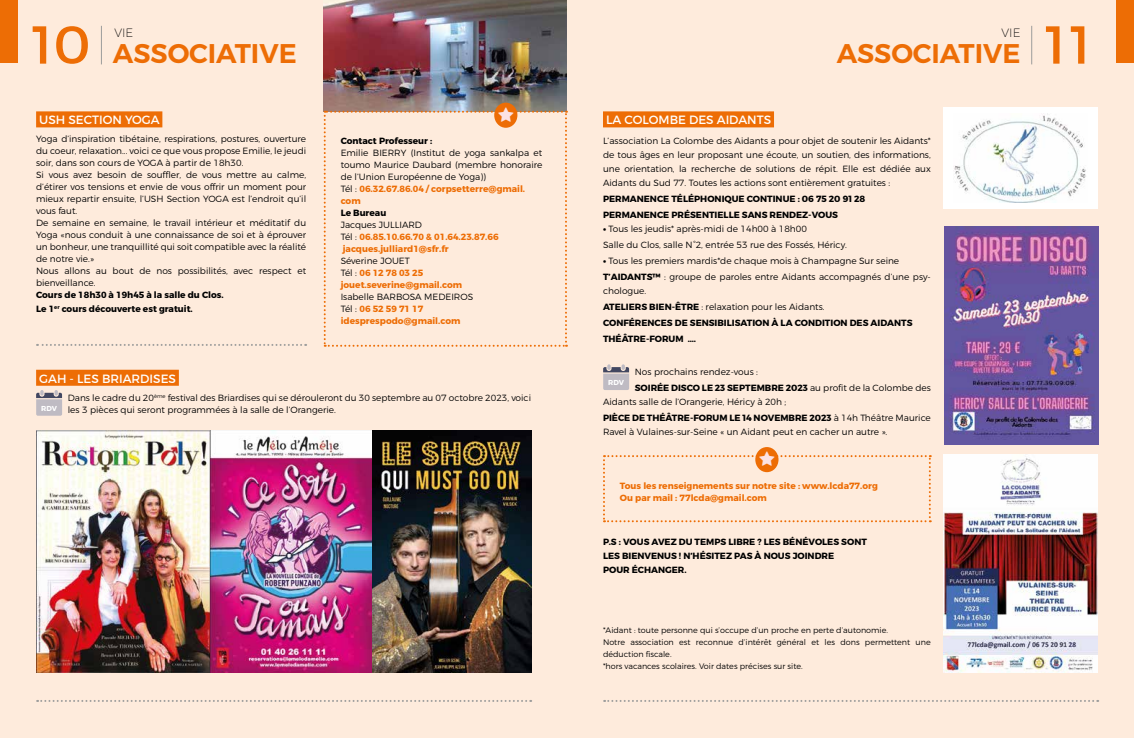
<style>
.page{position:relative;width:1134px;height:738px;background:#fff}
.page>*{position:absolute;margin:0;border:0;box-sizing:border-box;transform-origin:0 0}
.t1{font:53.2px "Montserrat";color:#ed6d05}
.t2{font:600 27px "Montserrat";color:#ed6d05}
.t3{font:200 12.1px "Montserrat";color:#000}
.t4{font:12px "Montserrat";color:#fff}
.t5{font:300 9px/12px "Montserrat";color:#000}
.t6{font:700 9px/16px "Montserrat";color:#000}
.t7{font:700 9px/12px "Montserrat";color:#ed6d05}
.t8{font:300 8px/12px "Montserrat";color:#000}
.t9{font:700 7.2px "Montserrat";letter-spacing:-.005em;color:#fff}
.s1{font-weight:400;font-size:53.2px}
.s2{font-weight:700;color:#ed6d05}
.s3{font-weight:300;color:#000}
.s4{font-weight:800}
.s5{font-weight:700}
.s6{font-weight:300}
</style>
<div class="page">
<div style="left:0;top:0;width:1134px;height:737px;background:#feebdc"></div>
<hr style="left:101px;top:26px;width:1px;height:38px;background:#9d9d9c">
<div style="left:0;top:0;width:17px;height:62px;background:#ed6d05"></div>
<hr style="left:1031px;top:26px;width:1px;height:38px;background:#9d9d9c">
<svg style="left:604px;top:700px;width:494px;height:1px"></svg>
<svg style="left:37px;top:700px;width:494px;height:1px"></svg>
<div style="left:1117px;top:0;width:17px;height:62px;background:#ed6d05"></div>
<svg style="left:37px;top:344px;width:269px;height:1px"></svg>
<div style="left:36px;top:111px;width:126px;height:16px;background:#ed6d05"></div>
<div style="left:36px;top:369px;width:143px;height:16px;background:#ed6d05"></div>
<div style="left:603px;top:111px;width:171px;height:16px;background:#ed6d05"></div>
<img style="left:324px;top:0;width:243px;height:107px">
<img style="left:36px;top:430px;width:495px;height:242px">
<div style="left:943px;top:107px;width:155px;height:102px;background:#fff"></div>
<img style="left:954px;top:113px;width:132px;height:89px">
<img style="left:943px;top:454px;width:155px;height:218px">
<img style="left:944px;top:226px;width:154px;height:218px">
<div style="left:494px;top:103px;width:23px;height:25px;background:#ed6d05;border-radius:50%"></div>
<svg style="left:755px;top:446px;width:23px;height:26px"></svg>
<svg style="left:36px;top:390px;width:26px;height:25px"></svg>
<svg style="left:603px;top:364px;width:26px;height:26px"></svg>
<svg style="left:324px;top:107px;width:243px;height:239px"></svg>
<svg style="left:603px;top:451px;width:328px;height:71px"></svg>
<h1 class="t1" style="left:32px;top:12px;width:60px">10</h1>
<h2 class="t2" style="left:837px;top:36px;width:256px">ASSOCIATIVE <span class="s1">11</span></h2>
<h3 class="t3" style="left:114px;top:26px;width:20px">VIE</h3>
<h2 class="t2" style="left:113px;top:36px;width:185px">ASSOCIATIVE</h2>
<h3 class="t3" style="left:1001px;top:26px;width:20px">VIE</h3>
<h3 class="t4" style="left:39px;top:112px;width:122px">USH SECTION YOGA</h3>
<p class="t5" style="left:36px;top:133px;width:272px">Yoga d’inspiration tibétaine, respirations, postures, ouverture du coeur, relaxation... voici ce que vous propose Emilie, le jeudi soir, dans son cours de YOGA à partir de 18h30.<br>Si vous avez besoin de souffler, de vous mettre au calme, d’étirer vos tensions et envie de vous offrir un moment pour mieux repartir ensuite, l’USH Section YOGA est l’endroit qu’il vous faut.<br>De semaine en semaine, le travail intérieur et méditatif du Yoga «nous conduit à une connaissance de soi et à éprouver un bonheur, une tranquillité qui soit compatible avec la réalité de notre vie.»<br>Nous allons au bout de nos possibilités, avec respect et bienveillance.</p>
<p class="t6" style="left:36px;top:288px;width:189px;line-height:14px">Cours de 18h30 à 19h45 à la salle du Clos.<br>Le 1<sup>er</sup> cours découverte est gratuit.</p>
<p class="t6" style="left:341px;top:133px;width:93px">Contact Professeur :</p>
<p class="t5" style="left:341px;top:147px;width:203px">Emilie BIERRY (Institut de yoga sankalpa et toumo Maurice Daubard (membre honoraire de l’Union Européenne de Yoga))<br>Tél : <span class="s2">06.32.67.86.04 / corpsetterre@gmail. com</span></p>
<p class="t6" style="left:341px;top:205px;width:47px">Le Bureau</p>
<p class="t7" style="left:341px;top:219px;width:159px"><span class="s3">Jacques JULLIARD<br>Tél :</span> 06.85.10.66.70 &amp; 01.64.23.87.66 jacques.julliard1@sfr.fr</p>
<p class="t7" style="left:341px;top:255px;width:123px"><span class="s3">Séverine JOUET<br>Tél :</span> 06 12 78 03 25 jouet.severine@gmail.com</p>
<p class="t7" style="left:341px;top:291px;width:134px"><span class="s3">Isabelle BARBOSA MEDEIROS<br>Tél :</span> 06 52 59 71 17 idesprespodo@gmail.com</p>
<h3 class="t4" style="left:39px;top:370px;width:138px">GAH - LES BRIARDISES</h3>
<p class="t5" style="left:68px;top:391px;width:465px">Dans le cadre du 20<sup>ème</sup> festival des Briardises qui se dérouleront du 30 septembre au 07 octobre 2023, voici les 3 pièces qui seront programmées à la salle de l’Orangerie.</p>
<p class="t9" style="left:41px;top:403px;width:17px">RDV</p>
<h3 class="t4" style="left:606px;top:112px;width:167px">LA COLOMBE DES AIDANTS</h3>
<p class="t5" style="left:603px;top:134px;width:329px;line-height:14px;text-align:justify">L’association La Colombe des Aidants a pour objet de soutenir les Aidants* de tous âges en leur proposant une écoute, un soutien, des informations, une orientation, la recherche de solutions de répit. Elle est dédiée aux Aidants du Sud 77. Toutes les actions sont entièrement gratuites :</p>
<p class="t6" style="left:603px;top:191px;width:264px">PERMANENCE TÉLÉPHONIQUE CONTINUE : 06 75 20 91 28<br>PERMANENCE PRÉSENTIELLE SANS RENDEZ-VOUS</p>
<p class="t5" style="left:603px;top:221px;width:329px;line-height:16px"><span class="s4">∙</span> Tous les jeudis* après-midi de 14h00 à 18h00<br>Salle du Clos, salle N°2, entrée 53 rue des Fossés, Héricy.<br><span class="s4">∙</span> Tous les premiers mardis*de chaque mois à Champagne Sur seine <span class="s5">T’AIDANTS™</span> : groupe de paroles entre Aidants accompagnés d’une psy-</p>
<p class="t6" style="left:603px;top:283px;width:311px"><span class="s6">chologue.<br></span>ATELIERS BIEN-ÊTRE <span class="s6">: relaxation pour les Aidants.<br></span>CONFÉRENCES DE SENSIBILISATION À LA CONDITION DES AIDANTS THÉÂTRE-FORUM ….</p>
<p class="t5" style="left:635px;top:363px;width:297px;line-height:16px">Nos prochains rendez-vous :<br><span class="s5">SOIRÉE DISCO LE 23 SEPTEMBRE 2023</span> au profit de la Colombe des</p>
<p class="t5" style="left:603px;top:393px;width:329px;line-height:16px">Aidants salle de l’Orangerie, Héricy à 20h ;<br><span class="s5">PIÈCE DE THÉÂTRE-FORUM LE 14 NOVEMBRE 2023</span> à 14h Théâtre Maurice</p>
<p class="t5" style="left:603px;top:425px;width:286px">Ravel à Vulaines-sur-Seine « un Aidant peut en cacher un autre ».</p>
<p class="t9" style="left:608px;top:377px;width:17px">RDV</p>
<p class="t7" style="left:620px;top:479px;width:259px">Tous les renseignements sur notre site : www.lcda77.org<br>Ou par mail : 77lcda@gmail.com</p>
<p class="t6" style="left:603px;top:534px;width:265px;line-height:14px">P.S : VOUS AVEZ DU TEMPS LIBRE ? LES BÉNÉVOLES SONT<br>LES BIENVENUS ! N’HÉSITEZ PAS À NOUS JOINDRE<br>POUR ÉCHANGER.</p>
<p class="t8" style="left:603px;top:623px;width:329px">*Aidant : toute personne qui s’occupe d’un proche en perte d’autonomie.<br>Notre association est reconnue d’intérêt général et les dons permettent une déduction fiscale.<br>*hors vacances scolaires. Voir dates précises sur site.</p>
</div>
